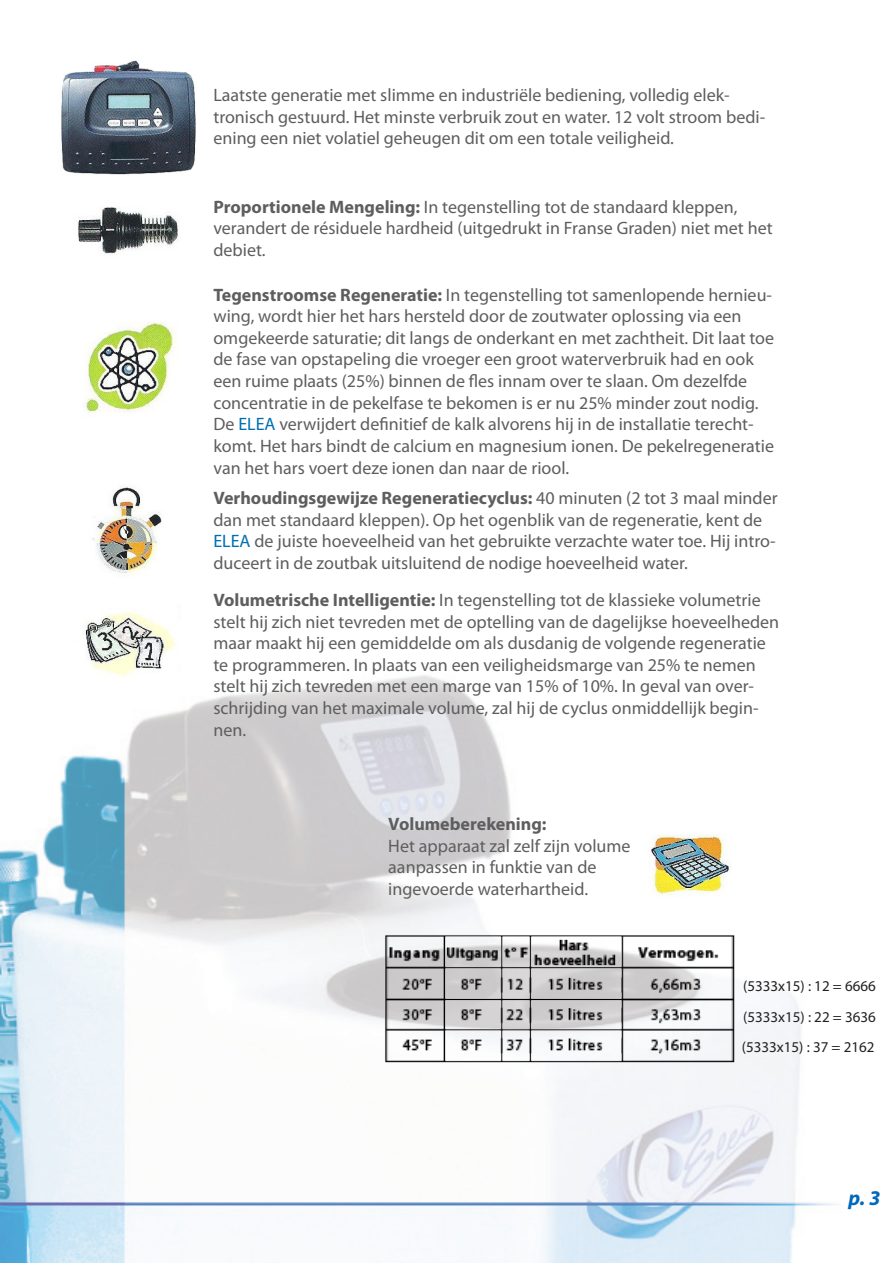
<style>
.page{position:relative;width:893px;height:1263px;background:#fff}
.page>*{position:absolute;margin:0;border:0;box-sizing:border-box;transform-origin:0 0}
.t1{font:italic 700 21px "Myriad Pro";color:#0069bc}
.t2{font:18px/21.6px "Myriad Pro";color:#5f5e5e}
.t3{font:700 18px "Myriad Pro";color:#5f5e5e}
.t4{font:15px "Myriad Pro";color:#231f20}
.s1{font-weight:700}
.s2{color:#0071af}
</style>
<div class="page">
<img style="left:0;top:675px;width:840px;height:588px">
<img style="left:645px;top:828px;width:87px;height:71px">
<img style="left:91px;top:487px;width:71px;height:87px">
<img style="left:76px;top:611px;width:104px;height:72px">
<img style="left:78px;top:207px;width:100px;height:48px">
<img style="left:85px;top:322px;width:91px;height:91px">
<img style="left:61px;top:60px;width:135px;height:115px">
<img style="left:379px;top:929px;width:362px;height:142px">
<p class="t2" style="left:213px;top:84px;width:553px">Laatste generatie met slimme en industriële bediening, volledig elek&shy;tronisch gestuurd. Het minste verbruik zout en water. 12 volt stroom bedi&shy;ening een niet volatiel geheugen dit om een totale veiligheid.</p>
<p class="t2" style="left:213px;top:196px;width:561px"><span class="s1">Proportionele Mengeling:</span> In tegenstelling tot de standaard kleppen, verandert de résiduele hardheid (uitgedrukt in Franse Graden) niet met het debiet.</p>
<p class="t2" style="left:213px;top:284px;width:562px"><span class="s1">Tegenstroomse Regeneratie:</span> In tegenstelling tot samenlopende hernieu&shy;wing, wordt hier het hars hersteld door de zoutwater oplossing via een omgekeerde saturatie; dit langs de onderkant en met zachtheit. Dit laat toe de fase van opstapeling die vroeger een groot waterverbruik had en ook een ruime plaats (25%) binnen de fles innam over te slaan. Om dezelfde concentratie in de pekelfase te bekomen is er nu 25% minder zout nodig.<br>De <span class="s2">ELEA</span> verwijdert definitief de kalk alvorens hij in de installatie terecht&shy;komt. Het hars bindt de calcium en magnesium ionen. De pekelregeneratie van het hars voert deze ionen dan naar de riool.</p>
<p class="t2" style="left:213px;top:487px;width:566px"><span class="s1">Verhoudingsgewijze Regeneratiecyclus:</span> 40 minuten (2 tot 3 maal minder dan met standaard kleppen). Op het ogenblik van de regeneratie, kent de <span class="s2">ELEA</span> de juiste hoeveelheid van het gebruikte verzachte water toe. Hij intro&shy;duceert in de zoutbak uitsluitend de nodige hoeveelheid water.</p>
<p class="t2" style="left:213px;top:589px;width:567px"><span class="s1">Volumetrische Intelligentie:</span> In tegenstelling tot de klassieke volumetrie stelt hij zich niet tevreden met de optelling van de dagelijkse hoeveelheden maar maakt hij een gemiddelde om als dusdanig de volgende regeneratie te programmeren. In plaats van een veiligheidsmarge van 25% te nemen stelt hij zich tevreden met een marge van 15% of 10%. In geval van over&shy;schrijding van het maximale volume, zal hij de cyclus onmiddellijk begin&shy;nen.</p>
<p class="t3" style="left:388px;top:812px;width:160px">Volumeberekening:</p>
<p class="t2" style="left:388px;top:834px;width:244px">Het apparaat zal zelf zijn volume</p>
<p class="t2" style="left:388px;top:856px;width:210px">aanpassen in funktie van de</p>
<p class="t2" style="left:388px;top:878px;width:201px">ingevoerde waterhartheid.</p>
<p class="t4" style="left:743px;top:976px;width:134px">(5333x15) : 12 = 6666</p>
<p class="t4" style="left:743px;top:1008px;width:134px">(5333x15) : 22 = 3636</p>
<p class="t4" style="left:742px;top:1037px;width:134px">(5333x15) : 37 = 2162</p>
<p class="t1" style="left:848px;top:1185px;width:34px">p. 3</p>
</div>
